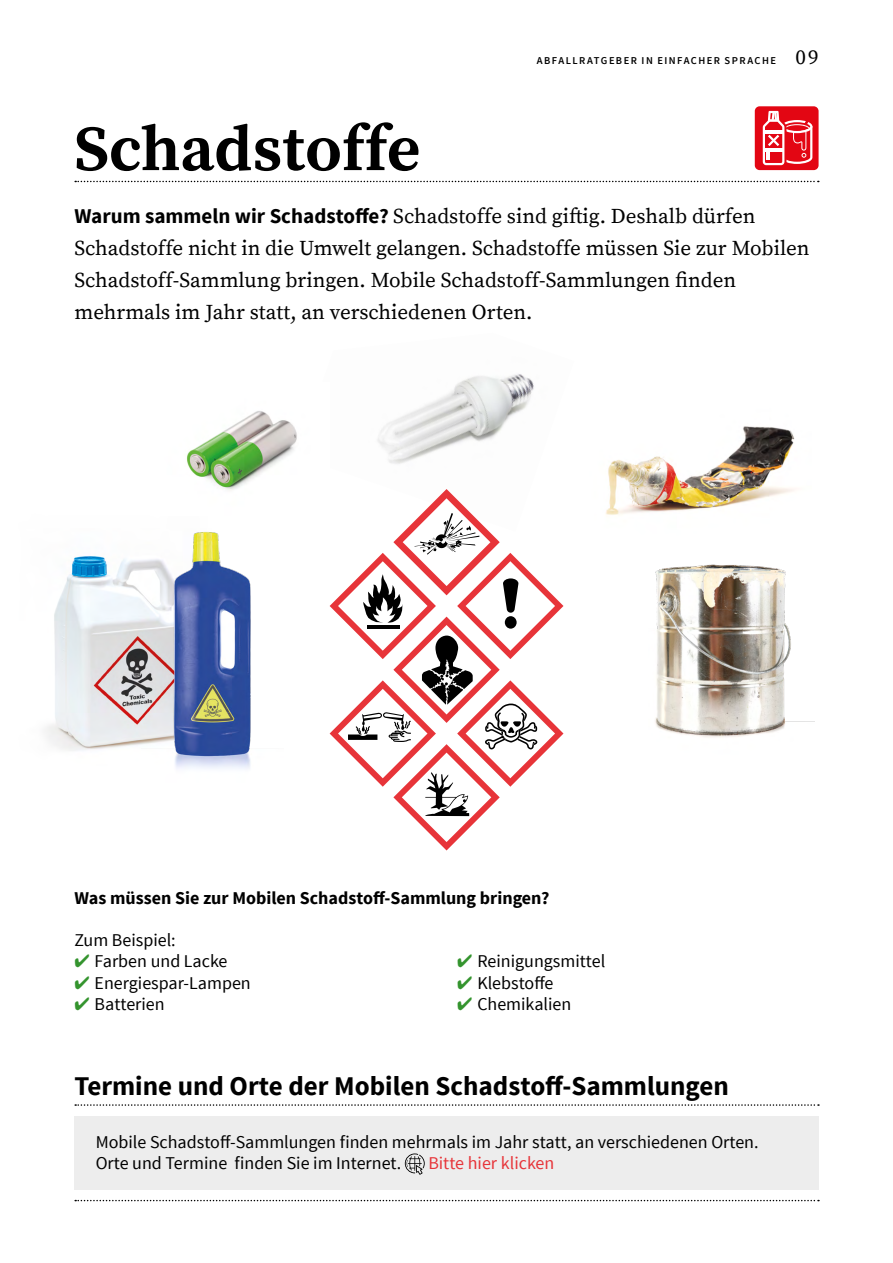
<style>
.page{position:relative;width:893px;height:1263px;background:#fff}
.page>*{position:absolute;margin:0;border:0;box-sizing:border-box;transform-origin:0 0}
.t1{font:700 64.5px "Source Serif Pro";color:#000}
.t2{font:700 27px "Source Sans Pro";color:#000}
.t3{font:21px/32px "Source Serif Pro";color:#000}
.t4{font:18px/21.3px "Source Sans Pro";color:#000}
.t5{font:700 18px "Source Sans Pro";color:#000}
.t6{font:18px "Source Sans Pro";color:#e73439}
.t7{font:600 10.5px "Source Sans Pro";letter-spacing:.135em;color:#000}
.s1{font-family:"Source Serif Pro";font-weight:400;font-size:21px}
.s2{font-family:"Source Sans Pro";font-weight:700}
.s3{color:#34942e}
</style>
<div class="page">
<img style="left:45px;top:556px;width:96px;height:195px">
<div style="left:74px;top:1116px;width:745px;height:73px;background:#ededed"></div>
<svg style="left:75px;top:1104px;width:744px;height:2px"></svg>
<svg style="left:75px;top:1200px;width:744px;height:1px"></svg>
<svg style="left:405px;top:1153px;width:20px;height:22px"></svg>
<svg style="left:75px;top:181px;width:744px;height:1px"></svg>
<div style="left:755px;top:106px;width:64px;height:64px;background:#e30613;border-radius:5px"></div>
<svg style="left:762px;top:111px;width:50px;height:55px"></svg>
<img style="left:655px;top:564px;width:160px;height:174px">
<img style="left:377px;top:374px;width:157px;height:90px">
<img style="left:141px;top:532px;width:110px;height:237px">
<img style="left:606px;top:426px;width:189px;height:89px">
<img style="left:187px;top:411px;width:110px;height:79px">
<svg style="left:330px;top:489px;width:233px;height:361px"></svg>
<h1 class="t1" style="left:74px;top:111px;width:348px">Schadstoffe</h1>
<p class="t7" style="left:537px;top:54px;width:283px">ABFALLRATGEBER IN EINFACHER SPRACHE <span class="s1">09</span></p>
<p class="t3" style="left:74px;top:201px;width:737px"><span class="s2">Warum sammeln wir Schadstoffe?</span> Schadstoffe sind giftig. Deshalb dürfen Schadstoffe nicht in die Umwelt gelangen. Schadstoffe müssen Sie zur Mobilen Schadstoff-Sammlung bringen. Mobile Schadstoff-Sammlungen finden mehrmals im Jahr statt, an verschiedenen Orten.</p>
<p class="t5" style="left:74px;top:886px;width:477px">Was müssen Sie zur Mobilen Schadstoff-Sammlung bringen?</p>
<p class="t4" style="left:74px;top:930px;width:103px">Zum Beispiel:</p>
<p class="t4" style="left:74px;top:951px;width:155px"><span class="s3">✔</span> Farben und Lacke</p>
<p class="t4" style="left:74px;top:972px;width:178px"><span class="s3">✔</span> Energiespar-Lampen</p>
<p class="t4" style="left:74px;top:994px;width:92px"><span class="s3">✔</span> Batterien</p>
<p class="t4" style="left:457px;top:951px;width:150px"><span class="s3">✔</span> Reinigungsmittel</p>
<p class="t4" style="left:457px;top:972px;width:98px"><span class="s3">✔</span> Klebstoffe</p>
<p class="t4" style="left:457px;top:994px;width:116px"><span class="s3">✔</span> Chemikalien</p>
<p class="t2" style="left:74px;top:1069px;width:656px">Termine und Orte der Mobilen Schadstoff-Sammlungen</p>
<p class="t4" style="left:96px;top:1132px;width:664px">Mobile Schadstoff-Sammlungen finden mehrmals im Jahr statt, an verschiedenen Orten.<br>Orte und Termine finden Sie im Internet.</p>
<p class="t6" style="left:428px;top:1152px;width:127px">Bitte hier klicken</p>
</div>
